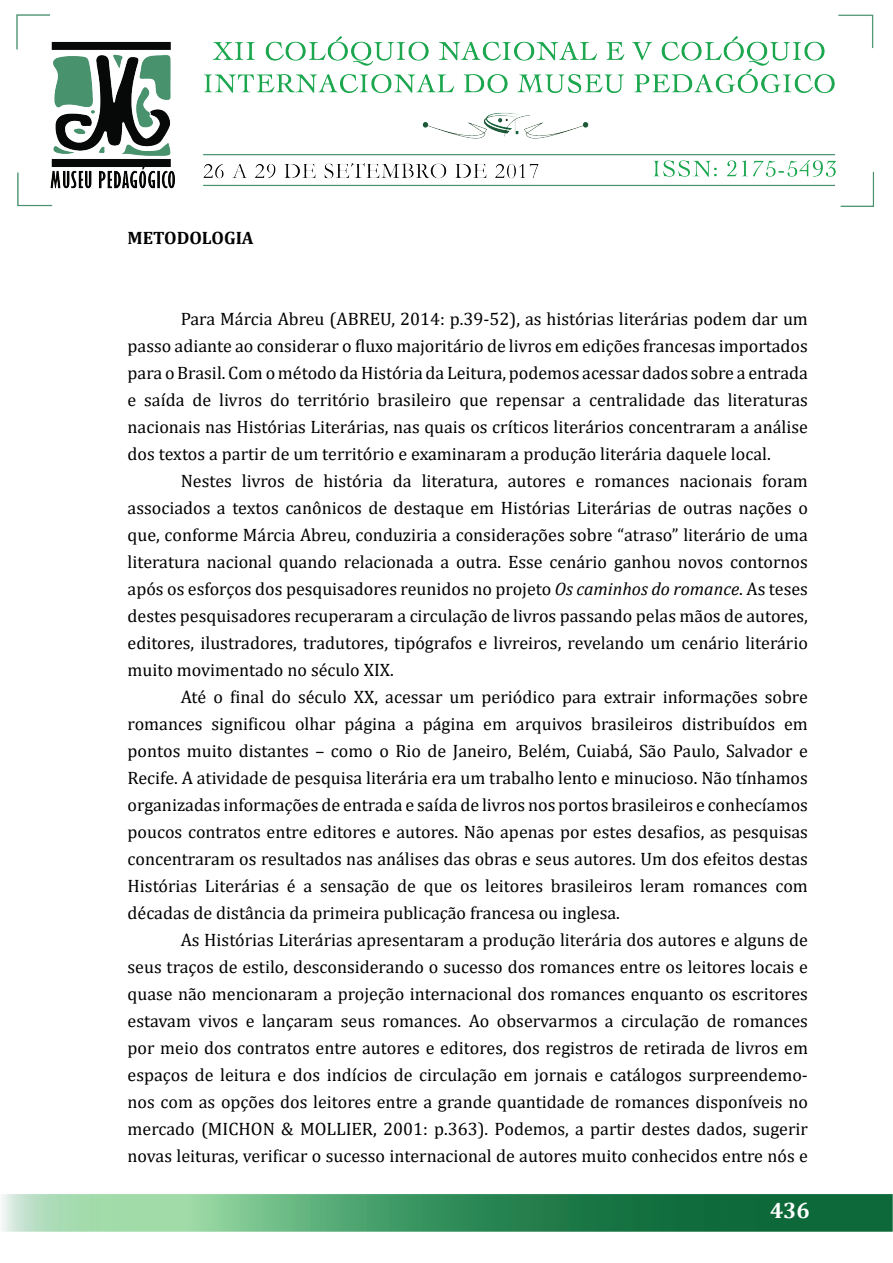
<style>
.page{position:relative;width:893px;height:1263px;background:#fff}
.page>*{position:absolute;margin:0;border:0;box-sizing:border-box;transform-origin:0 0}
.t1{font:700 22.5px "Cambria";color:#fff}
.t2{font:18px/27px "Cambria";color:#000;text-align:justify}
.t3{font:700 18px "Cambria";color:#000}
.s1{font-style:italic}
</style>
<div class="page">
<img style="left:2px;top:14px;width:890px;height:1218px">
<p class="t3" style="left:128px;top:225px;width:128px">METODOLOGIA</p>
<p class="t2" style="left:128px;top:305px;width:682px;text-indent:53px">Para Márcia Abreu (ABREU, 2014: p.39-52), as histórias literárias podem dar um passo adiante ao considerar o fluxo majoritário de livros em edições francesas importados para o Brasil. Com o método da História da Leitura, podemos acessar dados sobre a entrada e saída de livros do território brasileiro que repensar a centralidade das literaturas nacionais nas Histórias Literárias, nas quais os críticos literários concentraram a análise dos textos a partir de um território e examinaram a produção literária daquele local.</p>
<p class="t2" style="left:128px;top:467px;width:682px;text-indent:53px">Nestes livros de história da literatura, autores e romances nacionais foram associados a textos canônicos de destaque em Histórias Literárias de outras nações o que, conforme Márcia Abreu, conduziria a considerações sobre “atraso” literário de uma literatura nacional quando relacionada a outra. Esse cenário ganhou novos contornos após os esforços dos pesquisadores reunidos no projeto <span class="s1">Os caminhos do romance</span>. As teses destes pesquisadores recuperaram a circulação de livros passando pelas mãos de autores, editores, ilustradores, tradutores, tipógrafos e livreiros, revelando um cenário literário muito movimentado no século XIX.</p>
<p class="t2" style="left:128px;top:683px;width:682px;text-indent:53px">Até o final do século XX, acessar um periódico para extrair informações sobre romances significou olhar página a página em arquivos brasileiros distribuídos em pontos muito distantes – como o Rio de Janeiro, Belém, Cuiabá, São Paulo, Salvador e Recife. A atividade de pesquisa literária era um trabalho lento e minucioso. Não tínhamos organizadas informações de entrada e saída de livros nos portos brasileiros e conhecíamos poucos contratos entre editores e autores. Não apenas por estes desafios, as pesquisas concentraram os resultados nas análises das obras e seus autores. Um dos efeitos destas Histórias Literárias é a sensação de que os leitores brasileiros leram romances com décadas de distância da primeira publicação francesa ou inglesa.</p>
<p class="t2" style="left:128px;top:926px;width:682px;text-indent:53px">As Histórias Literárias apresentaram a produção literária dos autores e alguns de seus traços de estilo, desconsiderando o sucesso dos romances entre os leitores locais e quase não mencionaram a projeção internacional dos romances enquanto os escritores estavam vivos e lançaram seus romances. Ao observarmos a circulação de romances por meio dos contratos entre autores e editores, dos registros de retirada de livros em espaços de leitura e dos indícios de circulação em jornais e catálogos surpreendemo&shy;nos com as opções dos leitores entre a grande quantidade de romances disponíveis no mercado (MICHON &amp; MOLLIER, 2001: p.363). Podemos, a partir destes dados, sugerir novas leituras, verificar o sucesso internacional de autores muito conhecidos entre nós e</p>
<p class="t1" style="left:770px;top:1195px;width:41px">436</p>
</div>
